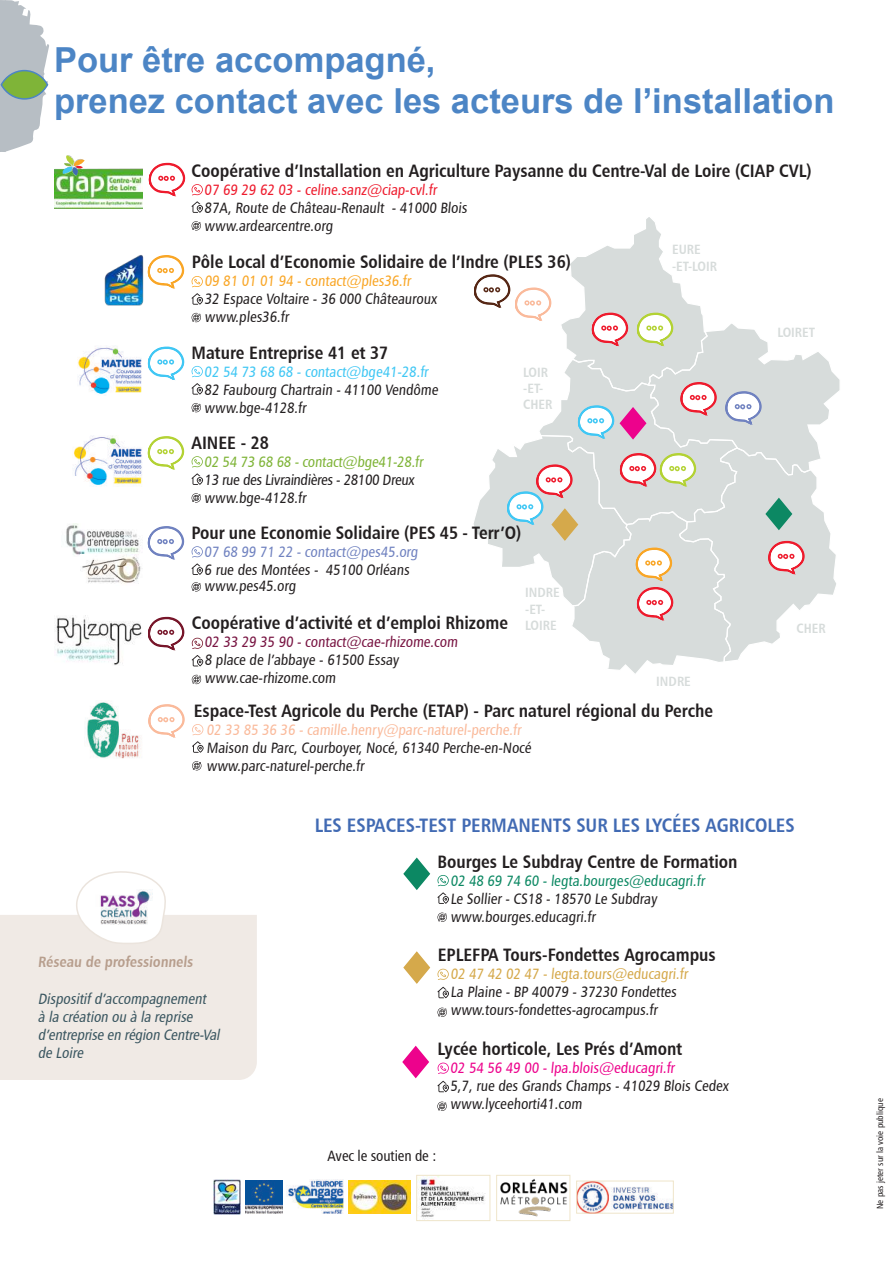
<style>
.page{position:relative;width:893px;height:1263px;background:#fff}
.page>*{position:absolute;margin:0;border:0;box-sizing:border-box;transform-origin:0 0}
.t1{font:700 34.5px/41.4px "Arial";color:#4c85c5}
.t2{font:19.5px "Humanist 777 BT Bold Condensed B";color:#416ab3}
.t3{font:18px "Humanist 777 BT Bold Condensed B";color:#231f20}
.t4{font:15px/18px "Humanist 777 BT Roman Condensed B";letter-spacing:-.01em;color:#231f20}
.t5{font:italic 15px/18px "Humanist 777 BT Roman Condensed B";color:#3a5660}
.t6{font:15px "Humanist 777 BT Roman Condensed B";color:#faba9b}
.t7{font:15px "Humanist 777 BT Roman Condensed B";color:#0c8863}
.t8{font:15px "Humanist 777 BT Roman Condensed B";color:#d5a94b}
.t9{font:15px "Humanist 777 BT Roman Condensed B";color:#ee1b2d}
.t10{font:15px "Humanist 777 BT Roman Condensed B";color:#781442}
.t11{font:15px "Humanist 777 BT Roman Condensed B";color:#ed028c}
.t12{font:15px "Humanist 777 BT Roman Condensed B";color:#40c7f4}
.t13{font:15px "Humanist 777 BT Roman Condensed B";color:#7fb438}
.t14{font:15px "Humanist 777 BT Roman Condensed B";color:#f9a626}
.t15{font:15px "Humanist 777 BT Roman Condensed B";color:#7082c0}
.t16{font:15px "Humanist 777 BT Bold Condensed B";color:#b79e8d}
.t17{font:13.5px/16.2px "Humanist 777 BT Bold Condensed B";color:#d7dcdb}
.t18{font:9px "Humanist 777 BT Roman Condensed B";color:#231f20}
</style>
<div class="page">
<img style="left:214px;top:1180px;width:27px;height:34px">
<img style="left:246px;top:1181px;width:36px;height:32px">
<img style="left:287px;top:1179px;width:57px;height:34px">
<img style="left:348px;top:1180px;width:62px;height:33px">
<img style="left:578px;top:1183px;width:93px;height:28px">
<div style="left:576px;top:1181px;width:97px;height:32px;border:1px solid #efe5ca"></div>
<img style="left:418px;top:1177px;width:68px;height:41px">
<div style="left:416px;top:1175px;width:74px;height:46px;border:1px solid #efe5ca"></div>
<svg style="left:0;top:871px;width:257px;height:209px"></svg>
<img style="left:95px;top:889px;width:57px;height:37px">
<img style="left:500px;top:1179px;width:68px;height:38px">
<div style="left:496px;top:1175px;width:74px;height:46px;border:1px solid #efe5ca"></div>
<svg style="left:403px;top:857px;width:28px;height:33px"></svg>
<svg style="left:437px;top:875px;width:12px;height:11px"></svg>
<svg style="left:437px;top:892px;width:12px;height:12px"></svg>
<svg style="left:437px;top:912px;width:10px;height:10px"></svg>
<svg style="left:402px;top:1045px;width:27px;height:34px"></svg>
<svg style="left:438px;top:1062px;width:11px;height:12px"></svg>
<svg style="left:437px;top:1081px;width:12px;height:11px"></svg>
<svg style="left:437px;top:1101px;width:10px;height:10px"></svg>
<svg style="left:403px;top:951px;width:28px;height:33px"></svg>
<svg style="left:437px;top:969px;width:12px;height:11px"></svg>
<svg style="left:437px;top:987px;width:12px;height:11px"></svg>
<svg style="left:437px;top:1008px;width:10px;height:9px"></svg>
<img style="left:104px;top:255px;width:40px;height:51px">
<img style="left:78px;top:347px;width:64px;height:47px">
<img style="left:74px;top:436px;width:68px;height:51px">
<img style="left:65px;top:524px;width:76px;height:31px">
<img style="left:82px;top:555px;width:59px;height:29px">
<img style="left:87px;top:702px;width:54px;height:57px">
<svg style="left:147px;top:162px;width:57px;height:609px"></svg>
<img style="left:56px;top:617px;width:86px;height:48px">
<svg style="left:473px;top:217px;width:367px;height:457px"></svg>
<svg style="left:0;top:0;width:49px;height:152px"></svg>
<div style="left:1px;top:71px;width:46px;height:28px;background:#7fb438;border-radius:50%"></div>
<div style="left:1px;top:70px;width:47px;height:30px;border:2px solid #4c85c5;border-radius:50%"></div>
<img style="left:54px;top:168px;width:89px;height:40px">
<svg style="left:62px;top:155px;width:23px;height:20px"></svg>
<h1 class="t1" style="left:54px;top:39px;width:782px">Pour être accompagné,<br>prenez contact avec les acteurs de l’installation</h1>
<p class="t3" style="left:192px;top:159px;width:622px">Coopérative d’Installation en Agriculture Paysanne du Centre-Val de Loire (CIAP CVL)</p>
<p class="t9" style="left:204px;top:180px;width:236px">07 69 29 62 03 - celine.sanz@ciap-cvl.fr</p>
<p class="t4" style="left:204px;top:198px;width:266px">87A, Route de Château-Renault - 41000 Blois www.ardearcentre.org</p>
<p class="t3" style="left:192px;top:251px;width:381px">Pôle Local d’Economie Solidaire de l’Indre (PLES 36)</p>
<p class="t14" style="left:205px;top:272px;width:210px">09 81 01 01 94 - contact@ples36.fr</p>
<p class="t4" style="left:205px;top:290px;width:236px">32 Espace Voltaire - 36 000 Châteauroux www.ples36.fr</p>
<p class="t3" style="left:192px;top:341px;width:198px">Mature Entreprise 41 et 37</p>
<p class="t12" style="left:204px;top:362px;width:227px">02 54 73 68 68 - contact@bge41-28.fr</p>
<p class="t4" style="left:204px;top:380px;width:237px">82 Faubourg Chartrain - 41100 Vendôme www.bge-4128.fr</p>
<p class="t3" style="left:192px;top:431px;width:79px">AINEE - 28</p>
<p class="t13" style="left:204px;top:452px;width:222px">02 54 73 68 68 - contact@bge41-28.fr</p>
<p class="t4" style="left:204px;top:470px;width:213px">13 rue des Livraindières - 28100 Dreux www.bge-4128.fr</p>
<p class="t3" style="left:192px;top:521px;width:331px">Pour une Economie Solidaire (PES 45 - Terr’O)</p>
<p class="t15" style="left:204px;top:542px;width:217px">07 68 99 71 22 - contact@pes45.org</p>
<p class="t4" style="left:204px;top:561px;width:208px;line-height:16.5px">6 rue des Montées - 45100 Orléans www.pes45.org</p>
<p class="t17" style="left:672px;top:241px;width:46px">EURE -ET-LOIR</p>
<p class="t17" style="left:777px;top:324px;width:39px">LOIRET</p>
<p class="t17" style="left:523px;top:364px;width:31px">LOIR -ET-<br>CHER</p>
<p class="t17" style="left:525px;top:584px;width:36px">INDRE -ET-<br>LOIRE</p>
<p class="t3" style="left:192px;top:612px;width:318px">Coopérative d’activité et d’emploi Rhizome</p>
<p class="t10" style="left:205px;top:633px;width:257px">02 33 29 35 90 - contact@cae-rhizome.com</p>
<p class="t4" style="left:205px;top:651px;width:198px">8 place de l’abbaye - 61500 Essay www.cae-rhizome.com</p>
<p class="t17" style="left:796px;top:620px;width:31px">CHER</p>
<p class="t17" style="left:656px;top:673px;width:36px">INDRE</p>
<p class="t3" style="left:194px;top:699px;width:521px">Espace-Test Agricole du Perche (ETAP) - Parc naturel régional du Perche</p>
<p class="t6" style="left:206px;top:720px;width:318px">02 33 85 36 36 - camille.henry@parc-naturel-perche.fr</p>
<p class="t4" style="left:206px;top:738px;width:328px">Maison du Parc, Courboyer, Nocé, 61340 Perche-en-Nocé www.parc-naturel-perche.fr</p>
<h2 class="t2" style="left:315px;top:812px;width:482px">LES ESPACES-TEST PERMANENTS SUR LES LYCÉES AGRICOLES</h2>
<p class="t16" style="left:38px;top:952px;width:159px">Réseau de professionnels</p>
<p class="t5" style="left:38px;top:990px;width:186px">Dispositifd’accompagnement à la création ou à la reprise d’entreprise en région Centre-Val de Loire</p>
<p class="t3" style="left:438px;top:850px;width:302px">Bourges Le Subdray Centre de Formation</p>
<p class="t7" style="left:450px;top:871px;width:258px">02 48 69 74 60 - legta.bourges@educagri.fr</p>
<p class="t4" style="left:450px;top:889px;width:210px">Le Sollier - CS18 - 18570 Le Subdray www.bourges.educagri.fr</p>
<p class="t3" style="left:438px;top:944px;width:280px">EPLEFPA Tours-Fondettes Agrocampus</p>
<p class="t8" style="left:450px;top:965px;width:241px">02 47 42 02 47 - legta.tours@educagri.fr</p>
<p class="t4" style="left:450px;top:983px;width:229px">La Plaine - BP 40079 - 37230 Fondettes www.tours-fondettes-agrocampus.fr</p>
<p class="t3" style="left:437px;top:1038px;width:246px">Lycée horticole, Les Prés d’Amont</p>
<p class="t11" style="left:450px;top:1059px;width:228px">02 54 56 49 00 - lpa.blois@educagri.fr</p>
<p class="t4" style="left:450px;top:1077px;width:282px">5,7, rue des Grands Champs - 41029 Blois Cedex www.lyceehorti41.com</p>
<p class="t4" style="left:327px;top:1146px;width:110px">Avec le soutien de :</p>
<p class="t18" style="left:874px;top:1209px;width:112px;rotate:-90deg">Ne pas jeter sur la voie publique</p>
</div>
